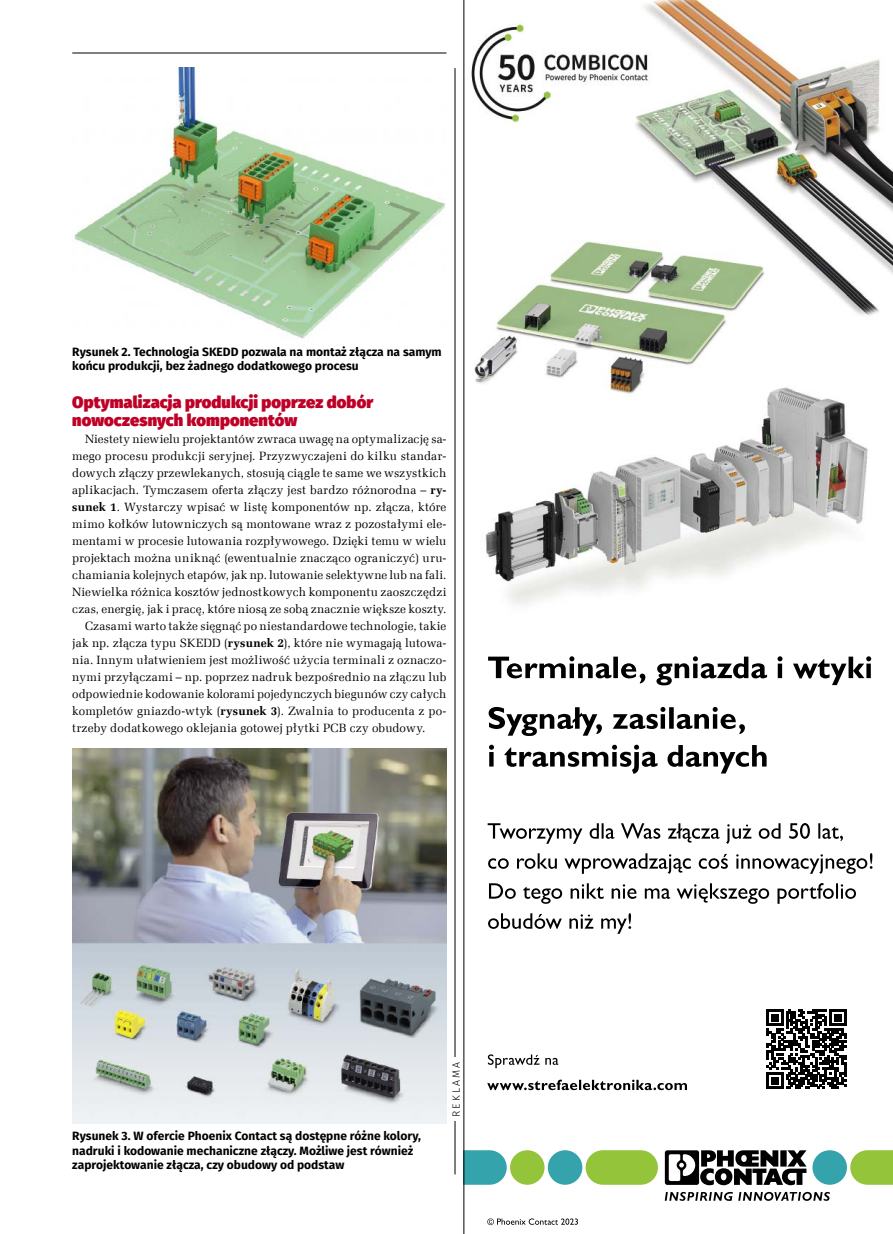
<style>
.page{position:relative;width:893px;height:1234px;background:#fff}
.page>*{position:absolute;margin:0;border:0;box-sizing:border-box;transform-origin:0 0}
.t1{font:900 16.5px/17px "Fira Sans";letter-spacing:.005em;color:#be0027}
.t2{font:12px "Zapf Ellipt EU";letter-spacing:.015em;color:#000}
.t3{font:700 12px/14.4px "Fira Sans";color:#000}
.t4{font:300 10.5px "Fira Sans";letter-spacing:.2em;color:#000}
.s1{font-weight:700}
</style>
<div class="page">
<hr style="left:455px;top:68px;width:1px;height:1106px;background:#000">
<div style="left:446px;top:1057px;width:17px;height:63px;background:#fff"></div>
<hr style="left:72px;top:53px;width:374px;height:1px;background:#000">
<img style="left:74px;top:68px;width:371px;height:271px">
<img style="left:72px;top:748px;width:374px;height:375px">
<svg style="left:463px;top:0;width:430px;height:1233px"></svg>
<p class="t3" style="left:72px;top:343px;width:371px">Rysunek 2. Technologia SKEDD pozwala na montaż złącza na samym końcu produkcji, bez żadnego dodatkowego procesu</p>
<h1 class="t1" style="left:72px;top:392px;width:302px">Optymalizacja produkcji poprzez dobór nowoczesnych komponentów</h1>
<p class="t2" style="left:85px;top:431px;width:363px">Niestety niewielu projektantów zwraca uwagę na optymalizację sa-</p>
<p class="t2" style="left:72px;top:448px;width:376px">mego procesu produkcji seryjnej. Przyzwyczajeni do kilku standar-</p>
<p class="t2" style="left:72px;top:465px;width:376px">dowych złączy przewlekanych, stosują ciągle te same we wszystkich</p>
<p class="t2" style="left:72px;top:482px;width:376px">aplikacjach. Tymczasem oferta złączy jest bardzo różnorodna – <span class="s1">ry-</span></p>
<p class="t2" style="left:72px;top:499px;width:376px"><span class="s1">sunek 1</span>. Wystarczy wpisać w listę komponentów np. złącza, które</p>
<p class="t2" style="left:72px;top:516px;width:376px">mimo kołków lutowniczych są montowane wraz z pozostałymi ele-</p>
<p class="t2" style="left:72px;top:533px;width:376px">mentami w procesie lutowania rozpływowego. Dzięki temu w wielu</p>
<p class="t2" style="left:72px;top:550px;width:376px">projektach można uniknąć (ewentualnie znacząco ograniczyć) uru-</p>
<p class="t2" style="left:72px;top:567px;width:376px">chamiania kolejnych etapów, jak np. lutowanie selektywne lub na fali.</p>
<p class="t2" style="left:72px;top:584px;width:376px">Niewielka różnica kosztów jednostkowych komponentu zaoszczędzi</p>
<p class="t2" style="left:72px;top:601px;width:376px">czas, energię, jak i pracę, które niosą ze sobą znacznie większe koszty.</p>
<p class="t2" style="left:85px;top:618px;width:363px">Czasami warto także sięgnąć po niestandardowe technologie, takie</p>
<p class="t2" style="left:72px;top:635px;width:376px">jak np. złącza typu SKEDD (<span class="s1">rysunek 2</span>), które nie wymagają lutowa-</p>
<p class="t2" style="left:72px;top:652px;width:376px">nia. Innym ułatwieniem jest możliwość użycia terminali z oznaczo-</p>
<p class="t2" style="left:72px;top:669px;width:376px">nymi przyłączami – np. poprzez nadruk bezpośrednio na złączu lub</p>
<p class="t2" style="left:72px;top:686px;width:376px">odpowiednie kodowanie kolorami pojedynczych biegunów czy całych</p>
<p class="t2" style="left:72px;top:703px;width:376px">kompletów gniazdo-wtyk (<span class="s1">rysunek 3</span>). Zwalnia to producenta z po-</p>
<p class="t2" style="left:72px;top:720px;width:355px">trzeby dodatkowego oklejania gotowej płytki PCB czy obudowy.</p>
<p class="t3" style="left:72px;top:1127px;width:350px">Rysunek 3. W ofercie Phoenix Contact są dostępne różne kolory, nadruki i kodowanie mechaniczne złączy. Możliwe jest również zaprojektowanie złącza, czy obudowy od podstaw</p>
<p class="t4" style="left:449px;top:1116px;width:56px;rotate:-90deg">REKLAMA</p>
</div>
